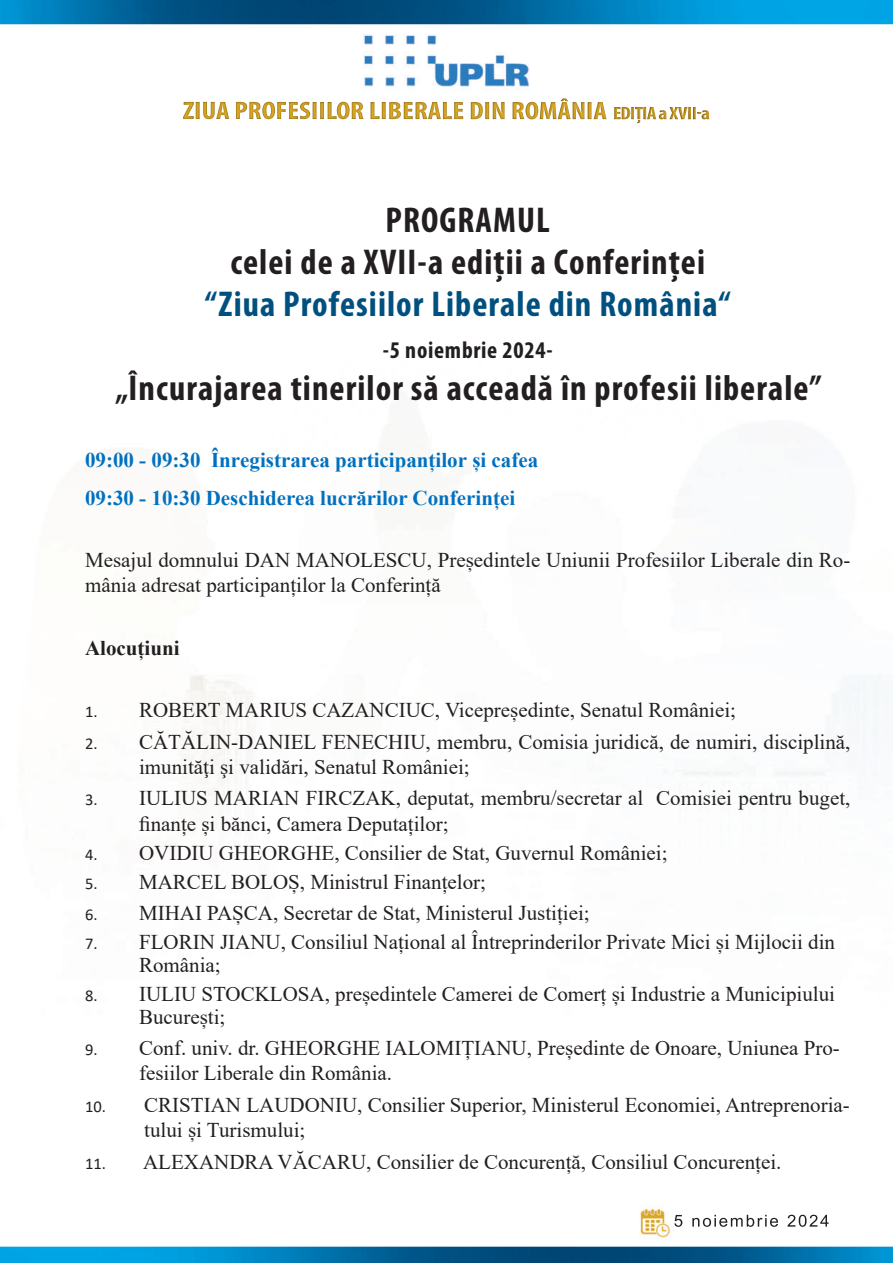
<style>
.page{position:relative;width:893px;height:1263px;background:#fff}
.page>*{position:absolute;margin:0;border:0;box-sizing:border-box;transform-origin:0 0}
.t1{font:700 condensed 36px/42px "Myriad Pro";letter-spacing:.03em;color:#231f20;text-align:center}
.t2{font:700 condensed 36px "Myriad Pro";letter-spacing:.03em;color:#00507f}
.t3{font:700 condensed 24px "Myriad Pro";letter-spacing:.03em;color:#231f20}
.t4{font:21px/25.2px "Times New Roman";color:#231f20}
.t5{font:700 21px/37.2px "Times New Roman";color:#0070c0}
.t6{font:700 21px "Times New Roman";color:#231f20}
.s1{font-family:"Calibri";font-size:16.5px}
</style>
<div class="page">
<img style="left:0;top:0;width:893px;height:1263px">
<h1 class="t1" style="left:230px;top:198px;width:476px">PROGRAMUL<br>celei de a XVII-a ediții a Conferinței</h1>
<h1 class="t2" style="left:205px;top:282px;width:527px">“Ziua Profesiilor Liberale din România“</h1>
<p class="t3" style="left:383px;top:335px;width:171px">-5 noiembrie 2024-</p>
<h1 class="t1" style="left:115px;top:366px;width:708px">„Încurajarea tinerilor să acceadă în profesii liberale”</h1>
<p class="t5" style="left:85px;top:441px;width:455px">09:00 - 09:30 Înregistrarea participanților și cafea<br>09:30 - 10:30 Deschiderea lucrărilor Conferinței</p>
<p class="t4" style="left:85px;top:547px;width:767px">Mesajul domnului DAN MANOLESCU, Președintele Uniunii Profesiilor Liberale din Ro&shy;mânia adresat participanților la Conferință</p>
<p class="t6" style="left:85px;top:632px;width:96px">Alocuțiuni</p>
<p class="t4" style="left:85px;top:697px;width:652px"><span class="s1">1.</span> ROBERT MARIUS CAZANCIUC, Vicepreședinte, Senatul României;</p>
<p class="t4" style="left:139px;top:728px;width:713px;text-indent:-54px"><span class="s1">2.</span> CĂTĂLIN-DANIEL FENECHIU, membru, Comisia juridică, de numiri, disciplină, imunităţi şi validări, Senatul României;</p>
<p class="t4" style="left:139px;top:785px;width:713px;text-indent:-54px"><span class="s1">3.</span> IULIUS MARIAN FIRCZAK, deputat, membru/secretar al Comisiei pentru buget, finanțe și bănci, Camera Deputaților;</p>
<p class="t4" style="left:85px;top:839px;width:584px"><span class="s1">4.</span> OVIDIU GHEORGHE, Consilier de Stat, Guvernul României;</p>
<p class="t4" style="left:85px;top:868px;width:402px"><span class="s1">5.</span> MARCEL BOLOȘ, Ministrul Finanțelor;</p>
<p class="t4" style="left:85px;top:900px;width:506px"><span class="s1">6.</span> MIHAI PAȘCA, Secretar de Stat, Ministerul Justiției;</p>
<p class="t4" style="left:139px;top:930px;width:697px;line-height:22.6px;text-indent:-54px"><span class="s1">7.</span> FLORIN JIANU, Consiliul Național al Întreprinderilor Private Mici și Mijlocii din<br>România;</p>
<p class="t4" style="left:139px;top:982px;width:698px;line-height:22.6px;text-indent:-54px"><span class="s1">8.</span> IULIU STOCKLOSA, președintele Camerei de Comerț și Industrie a Municipiului<br>București;</p>
<p class="t4" style="left:139px;top:1035px;width:702px;text-indent:-54px"><span class="s1">9.</span> Conf. univ. dr. GHEORGHE IALOMIȚIANU, Președinte de Onoare, Uniunea Pro&shy;fesiilor Liberale din România.</p>
<p class="t4" style="left:144px;top:1092px;width:707px;text-indent:-59px"><span class="s1">10.</span> CRISTIAN LAUDONIU, Consilier Superior, Ministerul Economiei, Antreprenoria&shy;tului și Turismului;</p>
<p class="t4" style="left:85px;top:1148px;width:698px"><span class="s1">11.</span> ALEXANDRA VĂCARU, Consilier de Concurență, Consiliul Concurenței.</p>
</div>
